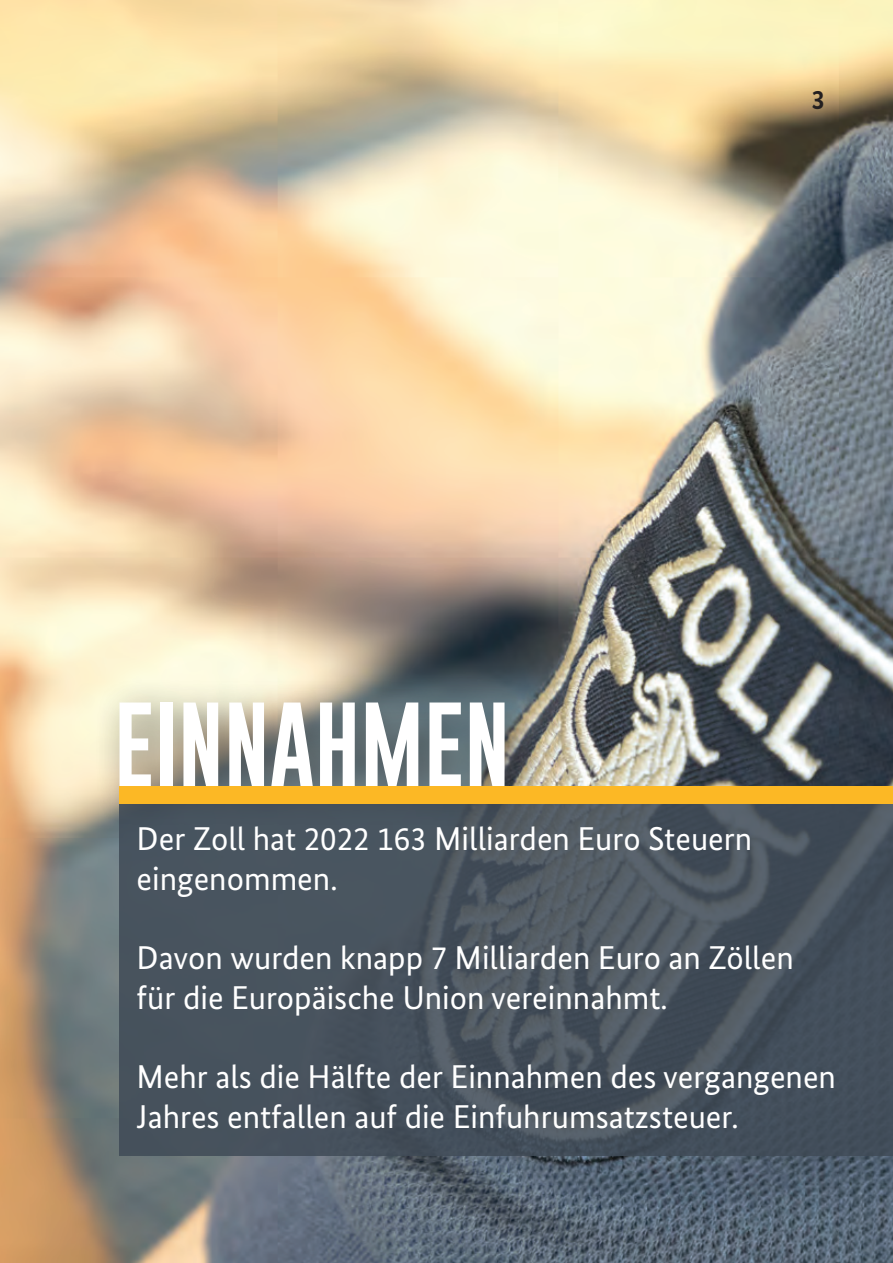
<style>
.page{position:relative;width:893px;height:1263px;background:#fff}
.page>*{position:absolute;margin:0;border:0;box-sizing:border-box;transform-origin:0 0}
.t1{font:87.45px "Gobold Lowplus";color:#fff}
.Inhaltsverz{font:33px/39.6px "Bundes Sans";color:#fff}
.t2{font:700 27px "Bundes Sans";color:#231f20}
</style>
<div class="page">
<img style="left:0;top:0;width:893px;height:1263px">
<svg style="left:119px;top:803px;width:774px;height:353px;fill:#47525e"></svg>
<div style="left:95px;top:678px;width:452px;height:150px;background:#231f20;opacity:.65"></div>
<div style="left:119px;top:786px;width:774px;height:17px;background:#fcb825"></div>
<p class="t2" style="left:812px;top:79px;width:14px">3</p>
<h1 class="t1" style="left:114px;top:688px;width:398px">EINNAHMEN</h1>
<p class="Inhaltsverz" style="left:137px;top:819px;width:617px">Der Zoll hat 2022 163 Milliarden Euro Steuern eingenommen.</p>
<p class="Inhaltsverz" style="left:137px;top:938px;width:659px">Davon wurden knapp 7 Milliarden Euro an Zöllen für die Europäische Union vereinnahmt.</p>
<p class="Inhaltsverz" style="left:137px;top:1056px;width:701px">Mehr als die Hälfte der Einnahmen des vergangenen<br>Jahres entfallen auf die Einfuhrumsatzsteuer.</p>
</div>
